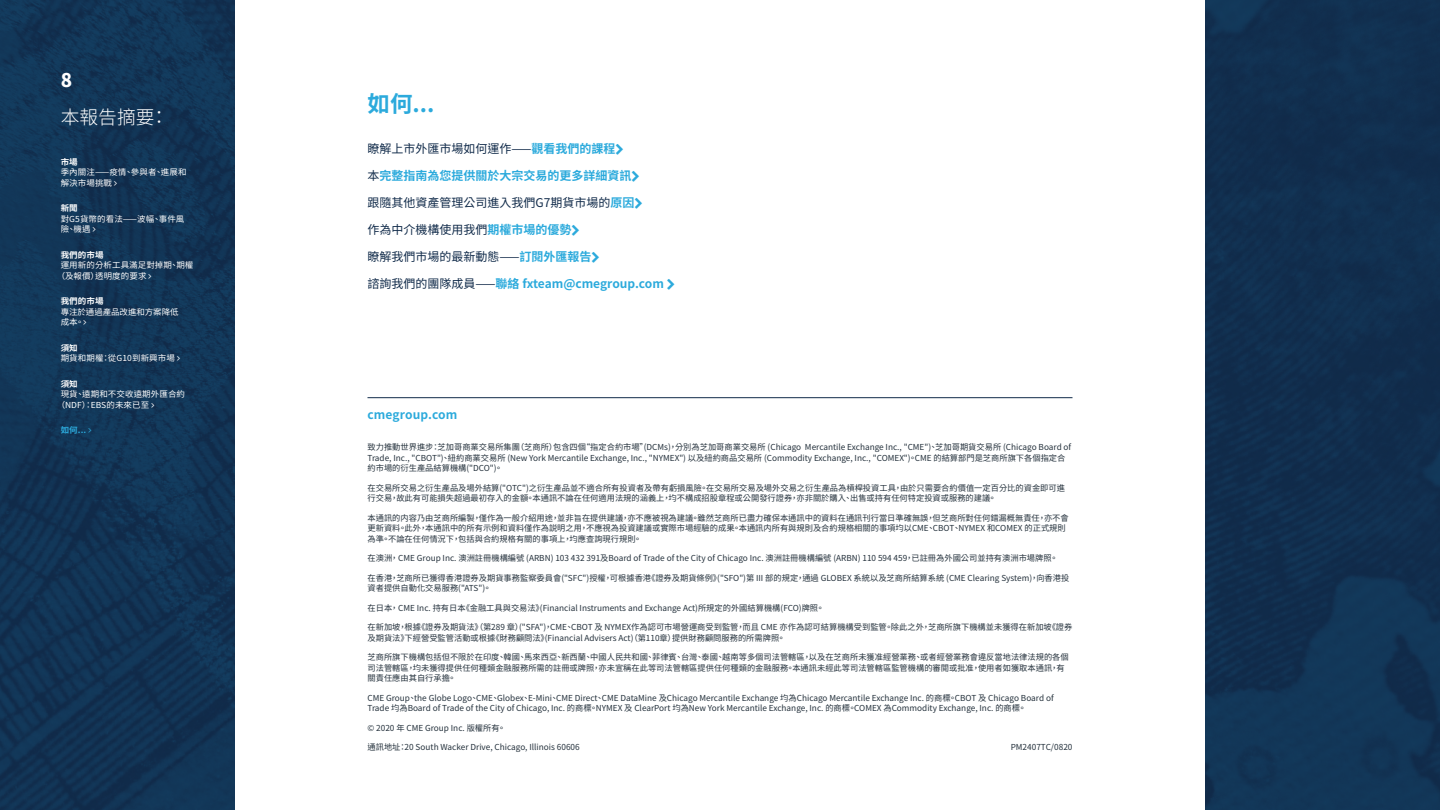
<style>
.page{position:relative;width:1440px;height:810px;background:#fff}
.page>*{position:absolute;margin:0;border:0;box-sizing:border-box;transform-origin:0 0}
.t1{font:700 22.5px "Noto Sans CJ Ktc";color:#2caadc}
.t2{font:300 18.75px "Noto Sans CJ Ktc";color:#fff}
.t3{font:900 18.75px "Noto Sans CJ Ktc";color:#fff}
.t4{font:12px "Noto Sans CJ Ktc";color:#112b4a}
.t5{font:700 12px "Noto Sans CJ Ktc";color:#2caadc}
.t6{font:8.25px/10.5px "Noto Sans CJ Ktc";color:#24313c}
.t7{font:8.25px/10.5px "Noto Sans CJ Ktc";letter-spacing:.01em;color:#fff}
.t8{font:700 8.25px "Noto Sans CJ Ktc";letter-spacing:.01em;color:#fff}
.t9{font:8.25px/10.5px "Noto Sans CJ Ktc";letter-spacing:-.01em;color:#fff}
.t10{font:700 8.25px "Noto Sans CJ Ktc";color:#2caadc}
.s1{font-weight:700;color:#2caadc}
.s2{font-weight:400;color:#112b4a}
</style>
<div class="page">
<img style="left:0;top:0;width:1440px;height:810px">
<div style="left:235px;top:0;width:970px;height:810px;background:#fff"></div>
<hr style="left:368px;top:398px;width:704px;height:1px;background:#112b4a">
<svg style="left:114px;top:181px;width:3px;height:4px"></svg>
<svg style="left:93px;top:227px;width:3px;height:5px"></svg>
<svg style="left:177px;top:356px;width:3px;height:5px"></svg>
<svg style="left:151px;top:403px;width:3px;height:4px"></svg>
<h2 class="t3" style="left:61px;top:69px;width:13px">8</h2>
<h2 class="t2" style="left:61px;top:107px;width:109px">本報告摘要：</h2>
<p class="t8" style="left:61px;top:157px;width:19px">市場</p>
<p class="t7" style="left:61px;top:167px;width:127px">季內關注——疫情、參與者、進展和解決市場挑戰</p>
<p class="t8" style="left:61px;top:203px;width:19px">新聞</p>
<p class="t7" style="left:61px;top:213px;width:125px">對G5貨幣的看法——波幅、事件風險、機遇</p>
<p class="t8" style="left:61px;top:250px;width:44px">我們的市場</p>
<p class="t7" style="left:57px;top:260px;width:138px;text-indent:4px">運用新的分析工具滿足對掉期、期權（及報價）透明度的要求</p>
<p class="t8" style="left:61px;top:296px;width:44px">我們的市場</p>
<p class="t9" style="left:61px;top:306px;width:119px">專注於通過產品改進和方案降低成本。</p>
<p class="t8" style="left:61px;top:343px;width:19px">須知</p>
<p class="t7" style="left:61px;top:353px;width:116px">期貨和期權：從G10到新興市場</p>
<p class="t8" style="left:61px;top:379px;width:19px">須知</p>
<p class="t7" style="left:57px;top:389px;width:130px;text-indent:4px">現貨、遠期和不交收遠期外匯合約（NDF）：EBS的未來已至</p>
<p class="t10" style="left:61px;top:425px;width:27px">如何...</p>
<h1 class="t1" style="left:368px;top:91px;width:68px">如何...</h1>
<h3 class="t4" style="left:368px;top:142px;width:250px">瞭解上市外匯市場如何運作——<span class="s1">觀看我們的課程</span></h3>
<h3 class="t5" style="left:368px;top:169px;width:265px"><span class="s2">本</span>完整指南為您提供關於大宗交易的更多詳細資訊</h3>
<h3 class="t4" style="left:368px;top:196px;width:268px">跟隨其他資產管理公司進入我們G7期貨市場的<span class="s1">原因</span></h3>
<h3 class="t4" style="left:368px;top:223px;width:205px">作為中介機構使用我們<span class="s1">期權市場的優勢</span></h3>
<h3 class="t4" style="left:368px;top:250px;width:226px">瞭解我們市場的最新動態——<span class="s1">訂閱外匯報告</span></h3>
<h3 class="t5" style="left:368px;top:277px;width:298px"><span class="s2">諮詢我們的團隊成員——</span>聯絡 fxteam@cmegroup.com</h3>
<h3 class="t5" style="left:368px;top:408px;width:91px">cmegroup.com</h3>
<p class="t6" style="left:368px;top:442px;width:705px">致力推動世界進步：芝加哥商業交易所集團（芝商所）包含四個“指定合約市場”(DCMs)，分別為芝加哥商業交易所 (Chicago Mercantile Exchange Inc., "CME")、芝加哥期貨交易所 (Chicago Board of<br>Trade, Inc., "CBOT")、紐約商業交易所 (New York Mercantile Exchange, Inc., "NYMEX") 以及紐約商品交易所 (Commodity Exchange, Inc., "COMEX")。CME 的結算部門是芝商所旗下各個指定合約市場的衍生產品結算機構("DCO")。</p>
<p class="t6" style="left:368px;top:482px;width:699px">在交易所交易之衍生產品及場外結算("OTC")之衍生產品並不適合所有投資者及帶有虧損風險。在交易所交易及場外交易之衍生產品為槓桿投資工具，由於只需要合約價值一定百分比的資金即可進行交易，故此有可能損失超過最初存入的金額。本通訊不論在任何適用法規的涵義上，均不構成招股章程或公開發行證券，亦非關於購入、出售或持有任何特定投資或服務的建議。</p>
<p class="t6" style="left:368px;top:512px;width:703px">本通訊的内容乃由芝商所編製，僅作為一般介紹用途，並非旨在提供建議，亦不應被視為建議。雖然芝商所已盡力確保本通訊中的資料在通訊刊行當日準確無誤，但芝商所對任何錯漏概無責任，亦不會更新資料。此外，本通訊中的所有示例和資料僅作為説明之用，不應視為投資建議或實際市場經驗的成果。本通訊内所有與規則及合約規格相關的事項均以CME、CBOT、NYMEX 和COMEX 的正式規則為準。不論在任何情況下，包括與合約規格有關的事項上，均應查詢現行規則。</p>
<p class="t6" style="left:368px;top:553px;width:692px">在澳洲， CME Group Inc. 澳洲註冊機構編號 (ARBN) 103 432 391及Board of Trade of the City of Chicago Inc. 澳洲註冊機構編號 (ARBN) 110 594 459，已註冊為外國公司並持有澳洲市場牌照。</p>
<p class="t6" style="left:368px;top:572px;width:703px">在香港，芝商所已獲得香港證券及期貨事務監察委員會("SFC")授權，可根據香港《證券及期貨條例》("SFO")第 III 部的規定，通過 GLOBEX 系統以及芝商所結算系統 (CME Clearing System)，向香港投資者提供自動化交易服務("ATS")。</p>
<p class="t6" style="left:368px;top:602px;width:458px">在日本， CME Inc. 持有日本《金融工具與交易法》(Financial Instruments and Exchange Act)所規定的外國結算機構(FCO)牌照。</p>
<p class="t6" style="left:368px;top:622px;width:706px">在新加坡，根據《證券及期貨法》（第289 章）("SFA")，CME、CBOT 及 NYMEX作為認可市場營運商受到監管，而且 CME 亦作為認可結算機構受到監管。除此之外，芝商所旗下機構並未獲得在新加坡《證券及期貨法》下經營受監管活動或根據《財務顧問法》(Financial Advisers Act)（第110章）提供財務顧問服務的所需牌照。</p>
<p class="t6" style="left:368px;top:652px;width:703px">芝商所旗下機構包括但不限於在印度、韓國、馬來西亞、新西蘭、中國人民共和國、菲律賓、台灣、泰國、越南等多個司法管轄區，以及在芝商所未獲准經營業務、或者經營業務會違反當地法律法規的各個司法管轄區，均未獲得提供任何種類金融服務所需的註冊或牌照，亦未宣稱在此等司法管轄區提供任何種類的金融服務。本通訊未經此等司法管轄區監管機構的審閲或批准，使用者如獲取本通訊，有關責任應由其自行承擔。</p>
<p class="t6" style="left:368px;top:692px;width:688px">CME Group、the Globe Logo、CME、Globex、E-Mini、CME Direct、CME DataMine 及Chicago Mercantile Exchange 均為Chicago Mercantile Exchange Inc. 的商標。CBOT 及 Chicago Board of<br>Trade 均為Board of Trade of the City of Chicago, Inc. 的商標。NYMEX 及 ClearPort 均為New York Mercantile Exchange, Inc. 的商標。COMEX 為Commodity Exchange, Inc. 的商標。</p>
<p class="t6" style="left:368px;top:722px;width:140px">© 2020 年 CME Group Inc. 版權所有。</p>
<p class="t6" style="left:368px;top:742px;width:214px">通訊地址：20 South Wacker Drive, Chicago, Illinois 60606</p>
<p class="t6" style="left:1011px;top:742px;width:63px">PM2407TC/0820</p>
</div>
